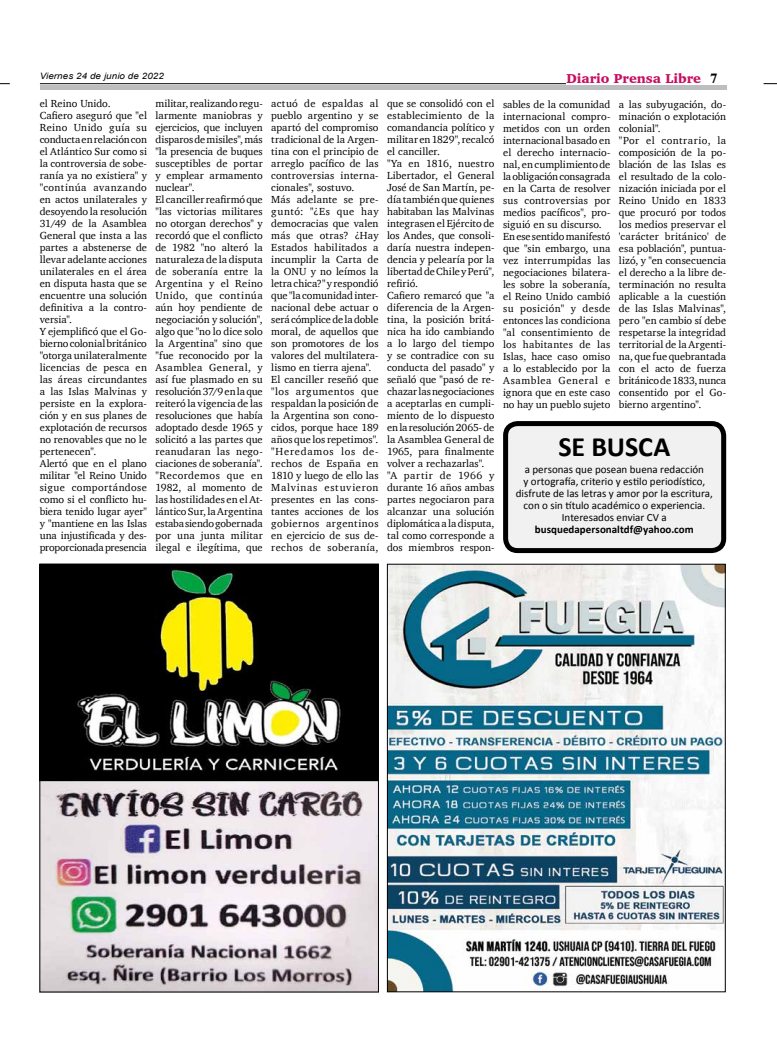
<style>
.page{position:relative;width:777px;height:1063px;background:#fff}
.page>*{position:absolute;margin:0;border:0;box-sizing:border-box;transform-origin:0 0}
.t1{font:700 28px "Calibri";letter-spacing:-.005em;color:#000}
.t2{font:700 14px "Times";color:#000}
.t3{font:900 13.2px "Charter";color:#c80c5f}
.t4{font:11px/12px "Calibri";color:#000;text-align:center}
.t5{font:700 11px "Calibri";color:#000}
.t6{font:10.5px/12px "Charter";letter-spacing:.005em;color:#000}
.t7{font:italic 8.8px "Arial";letter-spacing:.01em;color:#000;scale:1.11 1}
</style>
<div class="page">
<hr style="left:40px;top:83px;width:526px;height:1px;background:#000">
<hr style="left:40px;top:85px;width:686px;height:4px;background:#bcbec0">
<svg style="left:763px;top:83px;width:14px;height:1px"></svg>
<img style="left:42px;top:566px;width:334px;height:424px">
<div style="left:40px;top:564px;width:338px;height:428px;border:1px solid #000"></div>
<img style="left:389px;top:566px;width:334px;height:424px">
<div style="left:387px;top:564px;width:338px;height:428px;border:1px solid #000"></div>
<div style="left:505px;top:424px;width:218px;height:127px;background:#f1f1f2;border-radius:12px"></div>
<div style="left:503px;top:421px;width:223px;height:132px;border:5px solid #000;border-radius:12px"></div>
<p class="t7" style="left:40px;top:70px;width:113px">Viernes 24 de junio de 2022</p>
<p class="t3" style="left:566px;top:71px;width:136px">Diario Prensa Libre</p>
<h2 class="t2" style="left:710px;top:65px;width:8px">7</h2>
<p class="t6" style="left:40px;top:97px;width:109px">el Reino Unido.<br>Cafiero aseguró que "el<br>Reino Unido guía su conducta en relación con el Atlántico Sur como si la controversia de sobe&shy;ranía ya no existiera" y "continúa avanzando en actos unilaterales y desoyendo la resolución<br>31/49 de la Asamblea<br>General que insta a las partes a abstenerse de llevar adelante acciones unilaterales en el área en disputa hasta que se encuentre una solución definitiva a la contro&shy;versia".<br>Y ejemplificó que el Go&shy;bierno colonial británico "otorga unilateralmente licencias de pesca en las áreas circundantes a las Islas Malvinas y persiste en la explora&shy;ción y en sus planes de explotación de recursos no renovables que no le pertenecen".<br>Alertó que en el plano militar "el Reino Unido sigue comportándose como si el conflicto hu&shy;biera tenido lugar ayer" y "mantiene en las Islas una injustificada y des&shy;proporcionada presencia</p>
<p class="t6" style="left:155px;top:97px;width:109px">militar, realizando regu&shy;larmente maniobras y ejercicios, que incluyen disparos de misiles", más "la presencia de buques susceptibles de portar y emplear armamento nuclear".<br>El canciller reafirmó que "las victorias militares no otorgan derechos" y recordó que el conflicto de 1982 "no alteró la naturaleza de la disputa de soberanía entre la<br>Argentina y el Reino<br>Unido, que continúa aún hoy pendiente de negociación y solución", algo que "no lo dice solo la Argentina" sino que "fue reconocido por la<br>Asamblea General, y así fue plasmado en su resolución 37/9 en la que reiteró la vigencia de las resoluciones que había adoptado desde 1965 y solicitó a las partes que reanudaran las nego&shy;ciaciones de soberanía". "Recordemos que en<br>1982, al momento de las hostilidades en el At&shy;lántico Sur, la Argentina estaba siendo gobernada por una junta militar ilegal e ilegítima, que</p>
<p class="t6" style="left:271px;top:97px;width:109px">actuó de espaldas al pueblo argentino y se apartó del compromiso tradicional de la Argen&shy;tina con el principio de arreglo pacífico de las controversias interna&shy;cionales", sostuvo.<br>Más adelante se pre&shy;guntó: "¿Es que hay democracias que valen más que otras? ¿Hay<br>Estados habilitados a incumplir la Carta de la ONU y no leímos la letra chica?" y respondió que "la comunidad inter&shy;nacional debe actuar o será cómplice de la doble moral, de aquellos que son promotores de los valores del multilatera&shy;lismo en tierra ajena".<br>El canciller reseñó que "los argumentos que respaldan la posición de la Argentina son cono&shy;cidos, porque hace 189 años que los repetimos". "Heredamos los de&shy;rechos de España en<br>1810 y luego de ello las<br>Malvinas estuvieron presentes en las cons&shy;tantes acciones de los gobiernos argentinos en ejercicio de sus de&shy;rechos de soberanía,</p>
<p class="t6" style="left:387px;top:97px;width:109px">que se consolidó con el establecimiento de la comandancia político y militar en 1829", recalcó el canciller.<br>"Ya en 1816, nuestro<br>Libertador, el General<br>José de San Martín, pe&shy;día también que quienes habitaban las Malvinas integrasen el Ejército de los Andes, que consoli&shy;daría nuestra indepen&shy;dencia y pelearía por la libertad de Chile y Perú", refirió.<br>Cafiero remarcó que "a diferencia de la Argen&shy;tina, la posición britá&shy;nica ha ido cambiando a lo largo del tiempo y se contradice con su conducta del pasado" y señaló que "pasó de re&shy;chazar las negociaciones a aceptarlas en cumpli&shy;miento de lo dispuesto en la resolución 2065- de la Asamblea General de<br>1965, para finalmente volver a rechazarlas". "A partir de 1966 y durante 16 años ambas partes negociaron para alcanzar una solución diplomática a la disputa, tal como corresponde a dos miembros respon-</p>
<p class="t6" style="left:503px;top:98px;width:109px">sables de la comunidad internacional compro&shy;metidos con un orden internacional basado en el derecho internacio&shy;nal, en cumplimiento de la obligación consagrada en la Carta de resolver sus controversias por medios pacíficos", pro&shy;siguió en su discurso.<br>En ese sentido manifestó que "sin embargo, una vez interrumpidas las negociaciones bilatera&shy;les sobre la soberanía, el Reino Unido cambió su posición" y desde entonces las condiciona "al consentimiento de los habitantes de las<br>Islas, hace caso omiso a lo establecido por la<br>Asamblea General e ignora que en este caso no hay un pueblo sujeto</p>
<p class="t6" style="left:619px;top:98px;width:109px">a las subyugación, do&shy;minación o explotación colonial".<br>"Por el contrario, la composición de la po&shy;blación de las Islas es el resultado de la colo&shy;nización iniciada por el<br>Reino Unido en 1833 que procuró por todos los medios preservar el 'carácter británico' de esa población", puntua&shy;lizó, y "en consecuencia el derecho a la libre de&shy;terminación no resulta aplicable a la cuestión de las Islas Malvinas", pero "en cambio sí debe respetarse la integridad territorial de la Argenti&shy;na, que fue quebrantada con el acto de fuerza británico de 1833, nunca consentido por el Go&shy;bierno argentino".</p>
<h1 class="t1" style="left:558px;top:429px;width:113px">SE BUSCA</h1>
<p class="t4" style="left:516px;top:462px;width:198px">a personas que posean buena redacción<br>y ortografía, criterio y estilo periodístico, disfrute de las letras y amor por la escritura, con o sin título académico o experiencia.<br>Interesados enviar CV a</p>
<p class="t5" style="left:535px;top:522px;width:160px">busquedapersonaltdf@yahoo.com</p>
</div>
